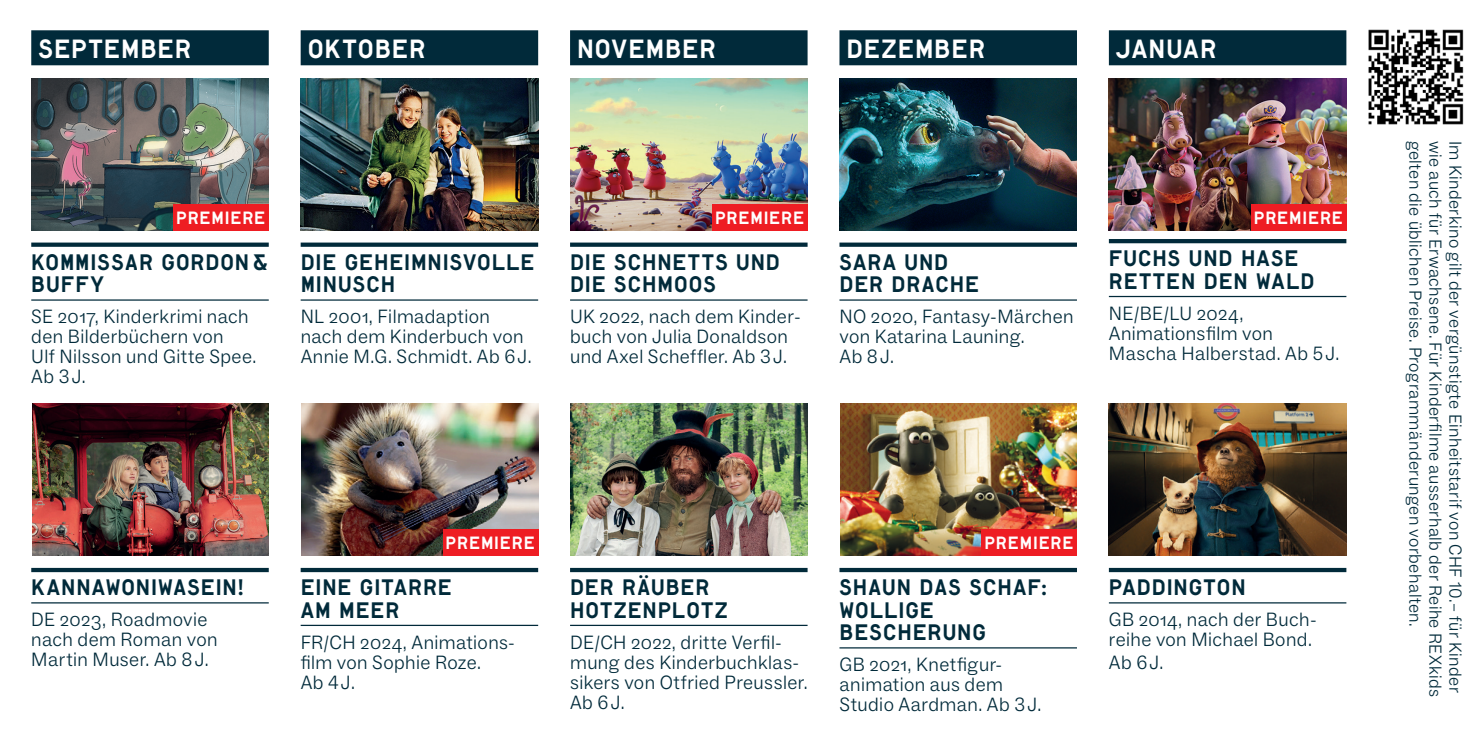
<style>
.page{position:relative;width:1483px;height:741px;background:#fff}
.page>*{position:absolute;margin:0;border:0;box-sizing:border-box;transform-origin:0 0}
.Filmtitel_12_12pt{font:25px "Lutz Headline";letter-spacing:.03em;color:#fff}
.Filmtitel_12_12pt-2{font:21.25px/22.5px "Lutz Headline";letter-spacing:.045em;color:#012a3a}
.Filmcredits_7_85_9pt_flatter{font:300 19.5px/20px "ABC Social";letter-spacing:.02em;color:#012a3a}
.Absatzformat_1{font:300 17.5px "ABC Social";letter-spacing:.025em;color:#012a3a}
.Filmtitel_12_12pt-3{font:17px "Lutz Headline";letter-spacing:.045em;color:#fff}
</style>
<div class="page">
<div style="left:31px;top:30px;width:238px;height:35px;background:#012a3a"></div>
<div style="left:301px;top:30px;width:237px;height:35px;background:#012a3a"></div>
<div style="left:570px;top:30px;width:237px;height:35px;background:#012a3a"></div>
<div style="left:839px;top:30px;width:238px;height:35px;background:#012a3a"></div>
<div style="left:1108px;top:30px;width:238px;height:35px;background:#012a3a"></div>
<img style="left:31px;top:78px;width:238px;height:152px">
<img style="left:301px;top:78px;width:237px;height:153px">
<img style="left:570px;top:78px;width:237px;height:152px">
<img style="left:839px;top:78px;width:238px;height:153px">
<img style="left:1108px;top:78px;width:238px;height:152px">
<img style="left:32px;top:403px;width:237px;height:153px">
<img style="left:301px;top:403px;width:237px;height:153px">
<img style="left:570px;top:403px;width:237px;height:153px">
<img style="left:840px;top:403px;width:237px;height:153px">
<svg style="left:31px;top:243px;width:238px;height:4px"></svg>
<hr style="left:31px;top:299px;width:238px;height:2px;background:#012a3a">
<svg style="left:301px;top:243px;width:237px;height:4px"></svg>
<hr style="left:301px;top:299px;width:237px;height:2px;background:#012a3a">
<svg style="left:570px;top:243px;width:237px;height:4px"></svg>
<hr style="left:570px;top:299px;width:237px;height:2px;background:#012a3a">
<svg style="left:839px;top:243px;width:238px;height:4px"></svg>
<hr style="left:839px;top:299px;width:238px;height:2px;background:#012a3a">
<hr style="left:1108px;top:239px;width:238px;height:4px;background:#012a3a">
<hr style="left:1108px;top:296px;width:238px;height:1px;background:#012a3a">
<hr style="left:31px;top:568px;width:238px;height:4px;background:#012a3a">
<hr style="left:31px;top:602px;width:238px;height:1px;background:#012a3a">
<hr style="left:301px;top:568px;width:237px;height:4px;background:#012a3a">
<hr style="left:301px;top:625px;width:237px;height:1px;background:#012a3a">
<hr style="left:570px;top:568px;width:237px;height:4px;background:#012a3a">
<hr style="left:570px;top:625px;width:237px;height:1px;background:#012a3a">
<hr style="left:839px;top:568px;width:238px;height:4px;background:#012a3a">
<hr style="left:839px;top:647px;width:238px;height:1px;background:#012a3a">
<hr style="left:1108px;top:568px;width:238px;height:4px;background:#012a3a">
<hr style="left:1108px;top:602px;width:238px;height:1px;background:#012a3a">
<div style="left:174px;top:205px;width:95px;height:26px;background:#ee1d23"></div>
<div style="left:443px;top:530px;width:95px;height:26px;background:#ee1d23"></div>
<div style="left:712px;top:205px;width:95px;height:26px;background:#ee1d23"></div>
<div style="left:981px;top:530px;width:96px;height:26px;background:#ee1d23"></div>
<div style="left:1251px;top:205px;width:95px;height:26px;background:#ee1d23"></div>
<img style="left:1108px;top:403px;width:238px;height:153px">
<img style="left:1368px;top:29px;width:96px;height:96px">
<p class="Filmtitel_12_12pt" style="left:38px;top:32px;width:154px">SEPTEMBER</p>
<p class="Filmtitel_12_12pt" style="left:308px;top:32px;width:119px">OKTOBER</p>
<p class="Filmtitel_12_12pt" style="left:577px;top:32px;width:140px">NOVEMBER</p>
<p class="Filmtitel_12_12pt" style="left:846px;top:32px;width:140px">DEZEMBER</p>
<p class="Filmtitel_12_12pt" style="left:1116px;top:32px;width:102px">JANUAR</p>
<p class="Filmtitel_12_12pt-3" style="left:176px;top:206px;width:91px">PREMIERE</p>
<p class="Filmtitel_12_12pt-3" style="left:715px;top:206px;width:91px">PREMIERE</p>
<p class="Filmtitel_12_12pt-3" style="left:1253px;top:206px;width:91px">PREMIERE</p>
<p class="Filmtitel_12_12pt-2" style="left:31px;top:251px;width:238px">KOMMISSAR GORDON &amp;<br>BUFFY</p>
<p class="Filmcredits_7_85_9pt_flatter" style="left:31px;top:307px;width:227px">SE 2017, Kinderkrimi nach den Bilderbüchern von<br>Ulf Nilsson und Gitte Spee.</p>
<p class="Filmcredits_7_85_9pt_flatter" style="left:31px;top:367px;width:56px">Ab 3 J.</p>
<p class="Filmtitel_12_12pt-2" style="left:301px;top:251px;width:235px">DIE GEHEIMNISVOLLE<br>MINUSCH</p>
<p class="Filmcredits_7_85_9pt_flatter" style="left:301px;top:307px;width:232px">NL 2001, Filmadaption nach dem Kinderbuch von<br>Annie M.G. Schmidt. Ab 6 J.</p>
<p class="Filmtitel_12_12pt-2" style="left:570px;top:251px;width:211px">DIE SCHNETTS UND<br>DIE SCHMOOS</p>
<p class="Filmcredits_7_85_9pt_flatter" style="left:570px;top:307px;width:232px">UK 2022, nach dem Kinder&shy;buch von Julia Donaldson und Axel Scheffler. Ab 3 J.</p>
<p class="Filmtitel_12_12pt-2" style="left:839px;top:251px;width:141px">SARA UND<br>DER DRACHE</p>
<p class="Filmcredits_7_85_9pt_flatter" style="left:839px;top:307px;width:236px">NO 2020, Fantasy-Märchen von Katarina Launing.<br>Ab 8 J.</p>
<p class="Filmtitel_12_12pt-2" style="left:1108px;top:247px;width:207px">FUCHS UND HASE<br>RETTEN DEN WALD</p>
<p class="Filmcredits_7_85_9pt_flatter" style="left:1108px;top:303px;width:232px">NE/BE/LU 2024,<br>Animationsfilm von<br>Mascha Halberstad. Ab 5 J.</p>
<p class="Filmtitel_12_12pt-2" style="left:31px;top:576px;width:214px">KANNAWONIWASEIN!</p>
<p class="Filmcredits_7_85_9pt_flatter" style="left:31px;top:610px;width:188px">DE 2023, Roadmovie nach dem Roman von<br>Martin Muser. Ab 8 J.</p>
<p class="Filmtitel_12_12pt-3" style="left:445px;top:532px;width:91px">PREMIERE</p>
<p class="Filmtitel_12_12pt-2" style="left:301px;top:576px;width:153px">EINE GITARRE<br>AM MEER</p>
<p class="Filmcredits_7_85_9pt_flatter" style="left:301px;top:632px;width:216px">FR/CH 2024, Animations&shy;film von Sophie Roze.<br>Ab 4 J.</p>
<p class="Filmtitel_12_12pt-2" style="left:570px;top:576px;width:159px">DER RÄUBER<br>HOTZENPLOTZ</p>
<p class="Filmcredits_7_85_9pt_flatter" style="left:570px;top:632px;width:239px">DE/CH 2022, dritte Verfil&shy;mung des Kinderbuchklas&shy;sikers von Otfried Preussler.</p>
<p class="Filmcredits_7_85_9pt_flatter" style="left:570px;top:692px;width:56px">Ab 6 J.</p>
<p class="Filmtitel_12_12pt-3" style="left:984px;top:532px;width:91px">PREMIERE</p>
<p class="Filmtitel_12_12pt-2" style="left:839px;top:576px;width:209px">SHAUN DAS SCHAF:<br>WOLLIGE<br>BESCHERUNG</p>
<p class="Filmcredits_7_85_9pt_flatter" style="left:839px;top:655px;width:203px">GB 2021, Knetfigur&shy;animation aus dem<br>Studio Aardman. Ab 3 J.</p>
<p class="Filmtitel_12_12pt-2" style="left:1108px;top:576px;width:138px">PADDINGTON</p>
<p class="Filmcredits_7_85_9pt_flatter" style="left:1108px;top:610px;width:209px">GB 2014, nach der Buch&shy;reihe von Michael Bond.</p>
<p class="Filmcredits_7_85_9pt_flatter" style="left:1108px;top:652px;width:56px">Ab 6 J.</p>
<p class="Absatzformat_1" style="left:1426px;top:141px;width:488px;rotate:90deg">gelten die üblichen Preise. Programmänderungen vorbehalten.</p>
<p class="Absatzformat_1" style="left:1446px;top:141px;width:558px;rotate:90deg">wie auch für Erwachsene. Für Kinderfilme ausserhalb der Reihe REXkids</p>
<p class="Absatzformat_1" style="left:1466px;top:141px;width:553px;rotate:90deg">Im Kinderkino gilt der vergünstigte Einheitstarif von CHF 10.– für Kinder</p>
</div>
